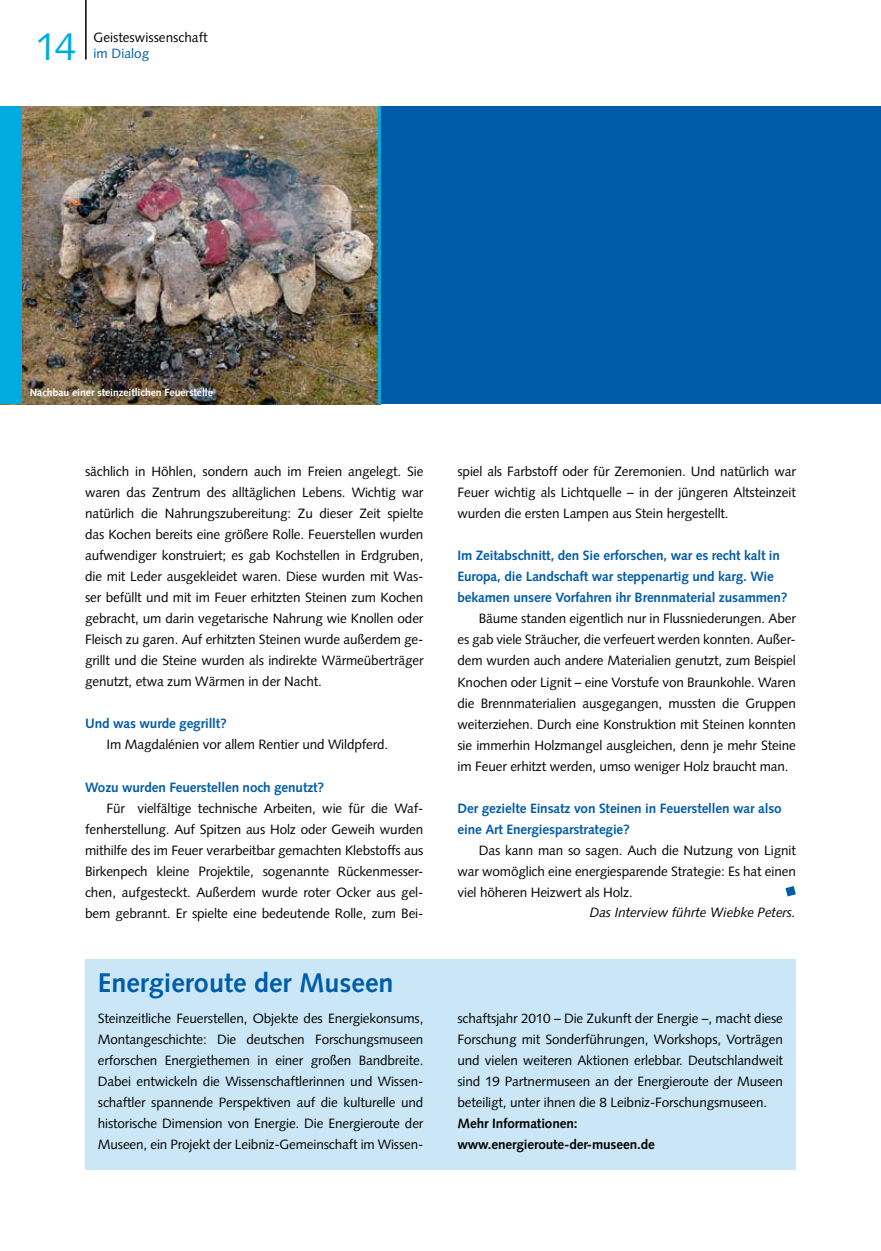
<style>
.page{position:relative;width:881px;height:1251px;background:#fff}
.page>*{position:absolute;margin:0;border:0;box-sizing:border-box;transform-origin:0 0}
.t1{font:39px "Syntax";color:#00abdf}
.t2{font:700 27px "Syntax";color:#005ca9}
.t3{font:13.5px/21px "Syntax";letter-spacing:-.01em;color:#000;text-align:justify}
.t4{font:700 13.5px/21px "Syntax";letter-spacing:-.01em;color:#005ca9}
.t5{font:700 13.5px/21px "Syntax";letter-spacing:-.01em;color:#000}
.t6{font:italic 13.5px "Syntax";letter-spacing:-.01em;color:#000}
.t7{font:13.5px "Syntax";color:#005ca9}
.t8{font:700 10.5px "Syntax";letter-spacing:-.01em;color:#fff}
</style>
<div class="page">
<hr style="left:85px;top:0;width:2px;height:60px;background:#000">
<div style="left:0;top:106px;width:880px;height:298px;background:#005ca9"></div>
<div style="left:85px;top:959px;width:710px;height:210px;background:#cbe7f7"></div>
<svg style="left:785px;top:886px;width:10px;height:10px"></svg>
<img style="left:21px;top:106px;width:357px;height:298px">
<div style="left:0;top:106px;width:21px;height:298px;background:#00abdf"></div>
<hr style="left:378px;top:106px;width:3px;height:298px;background:#00abdf">
<h1 class="t1" style="left:35px;top:23px;width:43px">14</h1>
<p class="t3" style="left:94px;top:26px;width:115px">Geisteswissenschaft</p>
<p class="t7" style="left:94px;top:45px;width:57px">im Dialog</p>
<p class="t8" style="left:30px;top:386px;width:185px">Nachbau einer steinzeitlichen Feuerstelle</p>
<p class="t3" style="left:85px;top:461px;width:340px">sächlich in Höhlen, sondern auch im Freien angelegt. Sie waren das Zentrum des alltäglichen Lebens. Wichtig war natürlich die Nahrungszubereitung: Zu dieser Zeit spielte das Kochen bereits eine größere Rolle. Feuerstellen wurden aufwendiger konstruiert; es gab Kochstellen in Erdgruben, die mit Leder ausgekleidet waren. Diese wurden mit Was&shy;ser befüllt und mit im Feuer erhitzten Steinen zum Kochen gebracht, um darin vegetarische Nahrung wie Knollen oder Fleisch zu garen. Auf erhitzten Steinen wurde außerdem ge&shy;grillt und die Steine wurden als indirekte Wärmeüberträger genutzt, etwa zum Wärmen in der Nacht.</p>
<p class="t4" style="left:85px;top:713px;width:143px">Und was wurde gegrillt?</p>
<p class="t3" style="left:106px;top:734px;width:283px">Im Magdalénien vor allem Rentier und Wildpferd.</p>
<p class="t4" style="left:85px;top:776px;width:241px">Wozu wurden Feuerstellen noch genutzt?</p>
<p class="t3" style="left:85px;top:797px;width:340px;text-indent:21px">Für vielfältige technische Arbeiten, wie für die Waf&shy;fenherstellung. Auf Spitzen aus Holz oder Geweih wurden mithilfe des im Feuer verarbeitbar gemachten Klebstoffs aus Birkenpech kleine Projektile, sogenannte Rückenmesser&shy;chen, aufgesteckt. Außerdem wurde roter Ocker aus gel&shy;bem gebrannt. Er spielte eine bedeutende Rolle, zum Bei-</p>
<p class="t3" style="left:457px;top:461px;width:340px">spiel als Farbstoff oder für Zeremonien. Und natürlich war Feuer wichtig als Lichtquelle – in der jüngeren Altsteinzeit wurden die ersten Lampen aus Stein hergestellt.</p>
<p class="t4" style="left:457px;top:545px;width:331px">Im Zeitabschnitt, den Sie erforschen, war es recht kalt in<br>Europa, die Landschaft war steppenartig und karg. Wie bekamen unsere Vorfahren ihr Brennmaterial zusammen?</p>
<p class="t3" style="left:457px;top:608px;width:340px;text-indent:21px">Bäume standen eigentlich nur in Flussniederungen. Aber es gab viele Sträucher, die verfeuert werden konnten. Außer&shy;dem wurden auch andere Materialien genutzt, zum Beispiel Knochen oder Lignit – eine Vorstufe von Braunkohle. Waren die Brennmaterialien ausgegangen, mussten die Gruppen weiterziehen. Durch eine Konstruktion mit Steinen konnten sie immerhin Holzmangel ausgleichen, denn je mehr Steine im Feuer erhitzt werden, umso weniger Holz braucht man.</p>
<p class="t4" style="left:457px;top:797px;width:325px">Der gezielte Einsatz von Steinen in Feuerstellen war also eine Art Energiesparstrategie?</p>
<p class="t3" style="left:457px;top:839px;width:340px;text-indent:21px">Das kann man so sagen. Auch die Nutzung von Lignit war womöglich eine energiesparende Strategie: Es hat einen viel höheren Heizwert als Holz.</p>
<p class="t6" style="left:589px;top:904px;width:207px">Das Interview führte Wiebke Peters.</p>
<h2 class="t2" style="left:98px;top:966px;width:297px">Energieroute der Museen</h2>
<p class="t3" style="left:98px;top:1007px;width:327px">Steinzeitliche Feuerstellen, Objekte des Energiekonsums, Montangeschichte: Die deutschen Forschungsmuseen erforschen Energiethemen in einer großen Bandbreite.<br>Dabei entwickeln die Wissenschaftlerinnen und Wissen&shy;schaftler spannende Perspektiven auf die kulturelle und historische Dimension von Energie. Die Energieroute der Museen, ein Projekt der Leibniz-Gemeinschaft im Wissen-</p>
<p class="t3" style="left:457px;top:1007px;width:327px">schaftsjahr 2010 – Die Zukunft der Energie –, macht diese Forschung mit Sonderführungen, Workshops, Vorträgen und vielen weiteren Aktionen erlebbar. Deutschlandweit sind 19 Partnermuseen an der Energieroute der Museen beteiligt, unter ihnen die 8 Leibniz-Forschungsmuseen.</p>
<p class="t5" style="left:457px;top:1112px;width:199px">Mehr Informationen: www.energieroute-der-museen.de</p>
</div>
